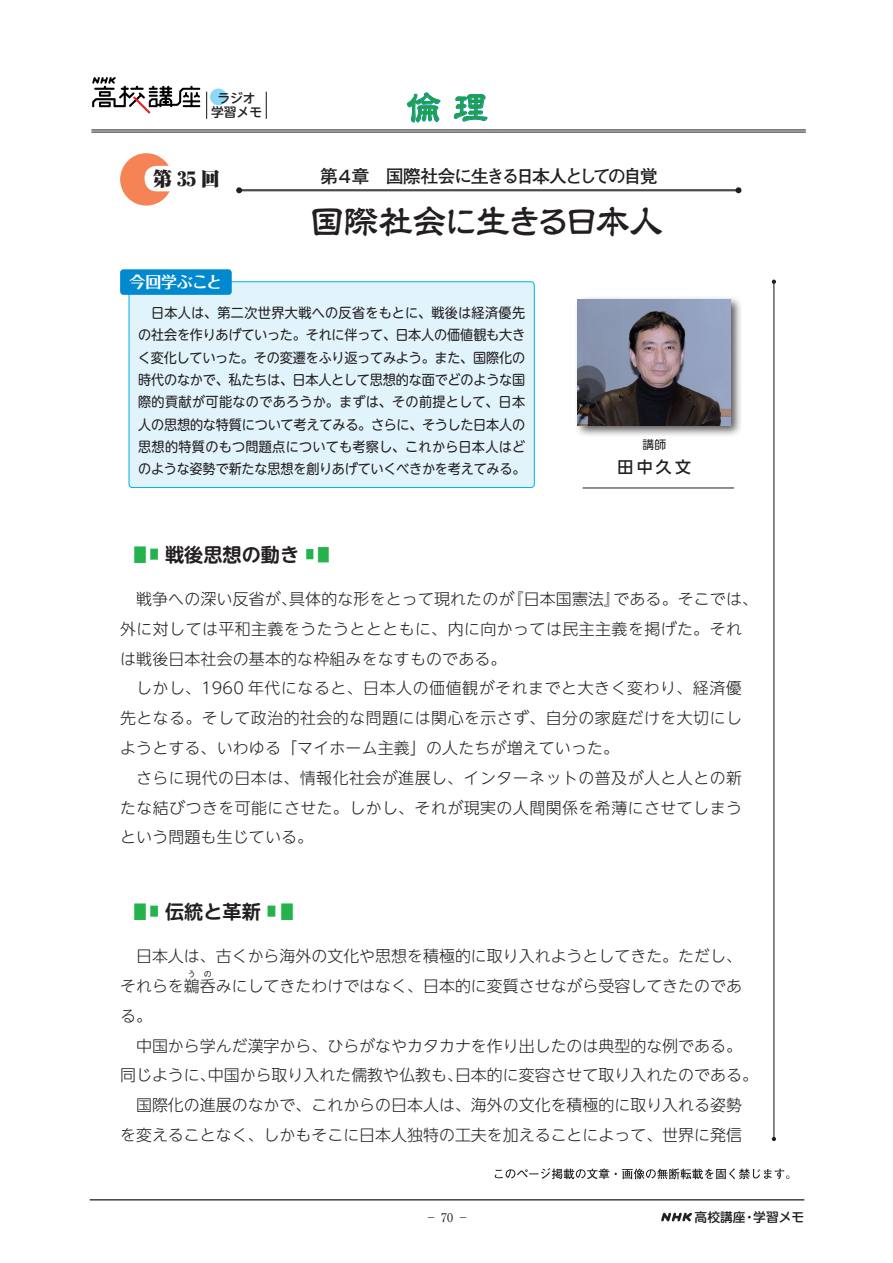
<style>
.page{position:relative;width:893px;height:1263px;background:#fff}
.page>*{position:absolute;margin:0;border:0;box-sizing:border-box;transform-origin:0 0}
.t1{font:500 35.1px "Reisho 101 Std";letter-spacing:-.095em;color:#231f20}
.t2{font:500 35.1px "Reisho 101 Std";color:#1fa245}
.t3{font:700 19.2px "UD Shin M Go Pro De";color:#231f20}
.t4{font:900 19.2px "Ryumin Pr 5";color:#231f20}
.t5{font:19.2px "Koz Min Pro";color:#23b24b;scale:.7 1}
.t6{font:700 18px "Futo Go B101 Pr 5";letter-spacing:-.12em;color:#231f20}
.t7{font:300 15.9px/29.7px "UD Shin Go NT Pro";color:#231f20;text-align:justify}
.t8{font:300 15.9px/29.7px "UD Shin Go NT Pro";letter-spacing:.03em;color:#231f20}
.t9{font:700 15.9px "Folk Pro";letter-spacing:-.015em;color:#fff}
.t10{font:500 15.9px "UD Shin Go NT Pro";color:#231f20}
.t11{font:13.8px/22.4px "UD Shin M Go Pro";letter-spacing:-.015em;color:#231f20;text-align:justify;scale:.95 1}
.t12{font:500 12.75px "Shin M Go Pro";color:#231f20}
.t13{font:500 12.75px "UD Shin M Go Pro";color:#231f20}
.t14{font:12.75px "Koz Min Pro";color:#23b24b;scale:.7 1}
.t15{font:12px "Ryumin Pr 5";color:#231f20}
.t16{font:11.7px "UD Shin Go NT Pro";color:#231f20}
.t17{font:300 7.95px "UD Shin Go NT Pro";color:#231f20}
.s1{font-family:"UD Shin Go NT Pro De";color:#23b24b}
.s2{font-family:"UD Shin Go NT Pro De";font-size:12.75px;color:#23b24b}
.s3{font-family:"UD Shin Go NT Pro";font-weight:300;color:#23b24b}
.s4{font-family:"UD Shin Go NT Pro";font-weight:300;font-size:12.75px;color:#23b24b}
</style>
<div class="page">
<svg style="left:407px;top:93px;width:33px;height:30px"></svg>
<svg style="left:454px;top:94px;width:33px;height:28px"></svg>
<hr style="left:91px;top:129px;width:715px;height:1px;background:#231f20">
<hr style="left:91px;top:132px;width:715px;height:1px;background:#231f20">
<div style="left:210px;top:88px;width:17px;height:17px;background:#8dd7f7;border-radius:50%"></div>
<svg style="left:206px;top:92px;width:1px;height:27px"></svg>
<svg style="left:266px;top:92px;width:1px;height:27px"></svg>
<svg style="left:92px;top:77px;width:108px;height:36px"></svg>
<hr style="left:90px;top:1199px;width:714px;height:1px;background:#231f20">
<svg style="left:661px;top:1212px;width:31px;height:9px"></svg>
<hr style="left:239px;top:190px;width:499px;height:1px;background:#231f20">
<hr style="left:239px;top:191px;width:499px;height:1px;background:#231f20">
<svg style="left:236px;top:187px;width:6px;height:6px"></svg>
<svg style="left:735px;top:187px;width:6px;height:6px"></svg>
<svg style="left:495px;top:1168px;width:294px;height:11px"></svg>
<div style="left:120px;top:153px;width:53px;height:53px;background:#f58355;border-radius:50%"></div>
<div style="left:145px;top:166px;width:80px;height:25px;background:#fff;border-radius:12px"></div>
<hr style="left:773px;top:282px;width:1px;height:857px;background:#231f20">
<svg style="left:772px;top:280px;width:4px;height:4px"></svg>
<div style="left:129px;top:282px;width:405px;height:205px;background:#e1f4fc;border-radius:3px"></div>
<div style="left:129px;top:281px;width:406px;height:207px;border:1px solid #00aeef;border-radius:3px"></div>
<div style="left:120px;top:269px;width:112px;height:26px;background:#0089cf;border-radius:3px"></div>
<hr style="left:583px;top:487px;width:151px;height:1px;background:#231f20">
<div style="left:574px;top:295px;width:169px;height:143px;background:#231f20;opacity:.75"></div>
<img style="left:578px;top:299px;width:153px;height:126px">
<p class="t13" style="left:217px;top:88px;width:40px">ラジオ</p>
<h1 class="t2" style="left:406px;top:81px;width:83px">倫理</h1>
<p class="t13" style="left:211px;top:102px;width:53px">学習メモ</p>
<p class="t4" style="left:153px;top:163px;width:68px">第35 回</p>
<p class="t6" style="left:320px;top:162px;width:339px">第４章　国際社会に生きる日本人としての自覚</p>
<h1 class="t1" style="left:310px;top:195px;width:356px">国際社会に生きる日本人</h1>
<p class="t9" style="left:130px;top:268px;width:94px">今回学ぶこと</p>
<p class="t11" style="left:138px;top:301px;width:409px;text-indent:13px">日本人は、第二次世界大戦への反省をもとに、戦後は経済優先の社会を作りあげていった。それに伴って、日本人の価値観も大きく変化していった。その変遷をふり返ってみよう。また、国際化の時代のなかで、私たちは、日本人として思想的な面でどのような国際的貢献が可能なのであろうか。まずは、その前提として、日本人の思想的な特質について考えてみる。さらに、そうした日本人の思想的特質のもつ問題点についても考察し、これから日本人はどのような姿勢で新たな思想を創りあげていくべきかを考えてみる。</p>
<p class="t3" style="left:134px;top:539px;width:167px"><span class="s1">■</span> <span class="s2">■</span> 戦後思想の動き</p>
<p class="t5" style="left:317px;top:541px;width:21px">■</p>
<p class="t14" style="left:305px;top:545px;width:14px">■</p>
<p class="t16" style="left:643px;top:435px;width:25px">講師</p>
<p class="t10" style="left:618px;top:454px;width:75px">田中久文</p>
<p class="t8" style="left:120px;top:584px;width:623px;text-indent:16px">戦争への深い反省が、<br>外に対しては平和主義をうたうととともに、内に向かっては民主主義を掲げた。それは戦後日本社会の基本的な枠組みをなすものである。</p>
<p class="t7" style="left:120px;top:673px;width:623px;text-indent:16px">しかし、1960 年代になると、日本人の価値観がそれまでと大きく変わり、経済優先となる。そして政治的社会的な問題には関心を示さず、自分の家庭だけを大切にしようとする、いわゆる「マイホーム主義」の人たちが増えていった。</p>
<p class="t7" style="left:120px;top:762px;width:623px;text-indent:16px">さらに現代の日本は、情報化社会が進展し、インターネットの普及が人と人との新たな結びつきを可能にさせた。しかし、それが現実の人間関係を希薄にさせてしまうという問題も生じている。</p>
<p class="t7" style="left:289px;top:584px;width:227px">具体的な形をとって現れたのが</p>
<p class="t7" style="left:508px;top:584px;width:114px">『日本国憲法』</p>
<p class="t7" style="left:613px;top:584px;width:146px">である。そこでは、</p>
<p class="t3" style="left:134px;top:896px;width:162px"><span class="s3">■</span> <span class="s4">■</span> 伝統と革新 <span class="s3">■</span><span class="s4">■</span></p>
<p class="t7" style="left:120px;top:941px;width:623px;text-align:right">日本人は、古くから海外の文化や思想を積極的に取り入れようとしてきた。ただし、それらを鵜呑みにしてきたわけではなく、日本的に変質させながら受容してきたのであ</p>
<p class="t17" style="left:188px;top:968px;width:9px">う</p>
<p class="t17" style="left:204px;top:968px;width:9px">の</p>
<p class="t7" style="left:120px;top:1000px;width:33px">る。</p>
<p class="t7" style="left:136px;top:1030px;width:607px">中国から学んだ漢字から、ひらがなやカタカナを作り出したのは典型的な例である。</p>
<p class="t7" style="left:455px;top:1060px;width:304px">日本的に変容させて取り入れたのである。</p>
<p class="t7" style="left:208px;top:1060px;width:257px">中国から取り入れた儒教や仏教も、</p>
<p class="t7" style="left:120px;top:1060px;width:97px">同じように、</p>
<p class="t7" style="left:136px;top:1090px;width:607px">国際化の進展のなかで、これからの日本人は、海外の文化を積極的に取り入れる姿勢</p>
<p class="t7" style="left:120px;top:1119px;width:623px">を変えることなく、しかもそこに日本人独特の工夫を加えることによって、世界に発信</p>
<p class="t15" style="left:425px;top:1208px;width:45px">− 70 −</p>
<p class="t12" style="left:753px;top:1206px;width:53px">学習メモ</p>
<p class="t12" style="left:695px;top:1206px;width:53px">高校講座</p>
<p class="t12" style="left:743px;top:1206px;width:14px">・</p>
</div>
